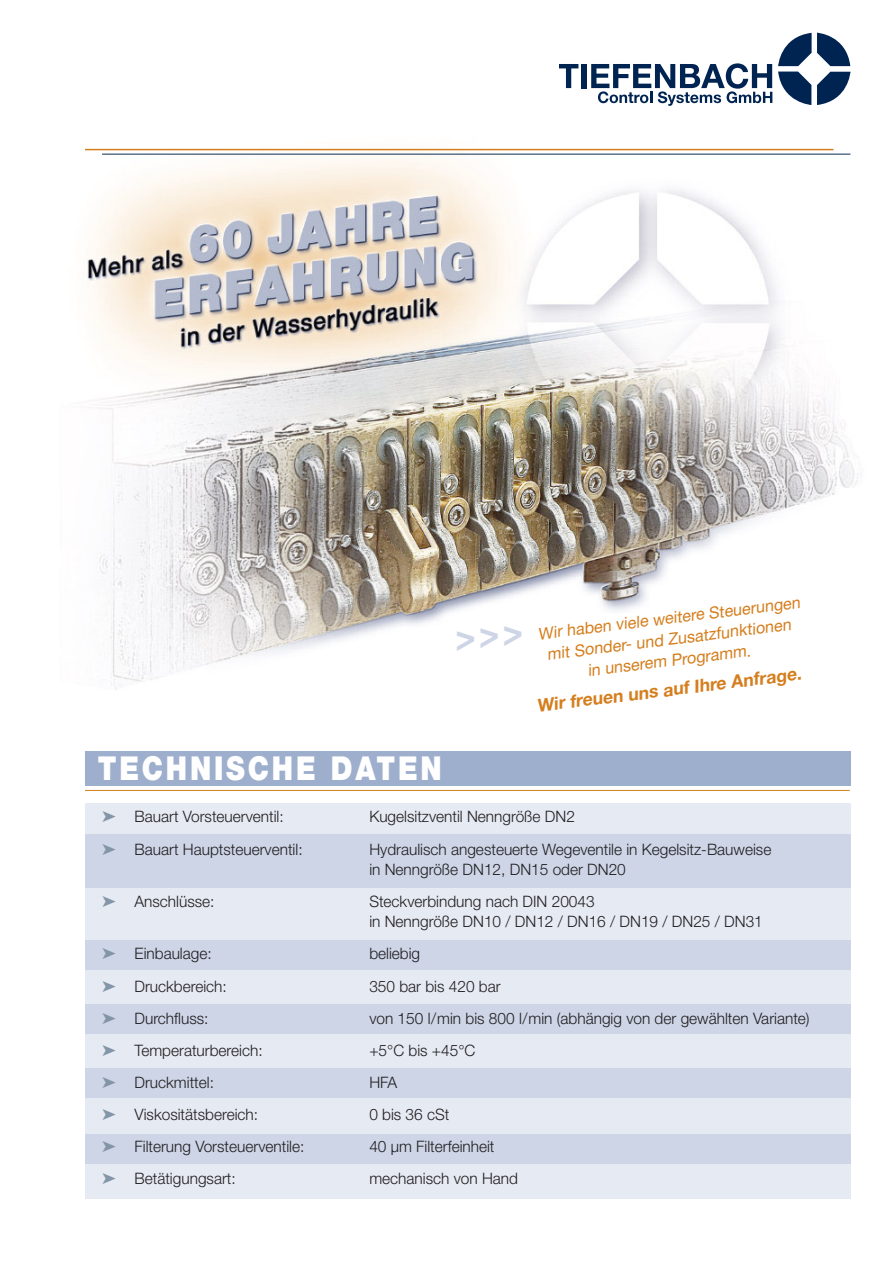
<style>
.page{position:relative;width:893px;height:1263px;background:#fff}
.page>*{position:absolute;margin:0;border:0;box-sizing:border-box;transform-origin:0 0}
.t1{font:900 33px "Helvetica Neue LT Std";letter-spacing:.1em;color:#fff;scale:.85 1}
.t2{font:700 18px "Helvetica Neue";color:#d57e1d}
.t3{font:16.5px "Helvetica Neue LT Std";color:#d57e1d}
.t4{font:300 15.75px/20.2px "Helvetica Neue LT Std";color:#201e21}
.s1{color:#8396a8}
</style>
<div class="page">
<img style="left:82px;top:32px;width:776px;height:1167px">
<div style="left:85px;top:803px;width:765px;height:396px;background:#e6eaf2"></div>
<div style="left:85px;top:834px;width:765px;height:53px;background:#ced5e6"></div>
<div style="left:85px;top:940px;width:765px;height:30px;background:#ced5e6"></div>
<div style="left:85px;top:1004px;width:765px;height:29px;background:#ced5e6"></div>
<div style="left:85px;top:1068px;width:765px;height:30px;background:#ced5e6"></div>
<div style="left:85px;top:1134px;width:765px;height:29px;background:#ced5e6"></div>
<div style="left:85px;top:751px;width:765px;height:34px;background:#9eafce"></div>
<hr style="left:85px;top:790px;width:765px;height:1px;background:#d57e1d">
<svg style="left:817px;top:72px;width:33px;height:33px"></svg>
<svg style="left:778px;top:33px;width:72px;height:33px"></svg>
<svg style="left:778px;top:72px;width:33px;height:33px"></svg>
<svg style="left:559px;top:64px;width:19px;height:24px"></svg>
<div style="left:581px;top:64px;width:5px;height:24px;background:#002452"></div>
<svg style="left:591px;top:63px;width:181px;height:43px"></svg>
<hr style="left:85px;top:149px;width:748px;height:1px;background:#d57e1d">
<hr style="left:102px;top:154px;width:748px;height:1px;background:#082d51">
<svg style="left:457px;top:624px;width:64px;height:27px"></svg>
<h1 class="t1" style="left:98px;top:756px;width:406px">TECHNISCHE DATEN</h1>
<p class="t3" style="left:537px;top:628px;width:265px;rotate:-7deg">Wir haben viele weitere Steuerungen</p>
<p class="t3" style="left:546px;top:648px;width:247px;rotate:-7deg">mit Sonder- und Zusatzfunktionen</p>
<p class="t3" style="left:587px;top:664px;width:166px;rotate:-7deg">in unserem Programm.</p>
<p class="t2" style="left:536px;top:699px;width:268px;rotate:-7deg">Wir freuen uns auf Ihre Anfrage.</p>
<p class="t4" style="left:102px;top:808px;width:183px"><span class="s1">➤</span> Bauart Vorsteuerventil:</p>
<p class="t4" style="left:369px;top:808px;width:207px">Kugelsitzventil Nenngröße DN2</p>
<p class="t4" style="left:102px;top:840px;width:202px"><span class="s1">➤</span> Bauart Hauptsteuerventil:</p>
<p class="t4" style="left:369px;top:840px;width:403px">Hydraulisch angesteuerte Wegeventile in Kegelsitz-Bauweise in Nenngröße DN12, DN15 oder DN20</p>
<p class="t4" style="left:102px;top:893px;width:114px"><span class="s1">➤</span> Anschlüsse:</p>
<p class="t4" style="left:369px;top:893px;width:395px">Steckverbindung nach DIN 20043<br>in Nenngröße DN10 / DN12 / DN16 / DN19 / DN25 / DN31</p>
<p class="t4" style="left:102px;top:945px;width:111px"><span class="s1">➤</span> Einbaulage:</p>
<p class="t4" style="left:369px;top:945px;width:52px">beliebig</p>
<p class="t4" style="left:102px;top:977px;width:126px"><span class="s1">➤</span> Druckbereich:</p>
<p class="t4" style="left:369px;top:977px;width:133px">350 bar bis 420 bar</p>
<p class="t4" style="left:102px;top:1009px;width:108px"><span class="s1">➤</span> Durchfluss:</p>
<p class="t4" style="left:369px;top:1009px;width:442px">von 150 l/min bis 800 l/min (abhängig von der gewählten Variante)</p>
<p class="t4" style="left:102px;top:1041px;width:162px"><span class="s1">➤</span> Temperaturbereich:</p>
<p class="t4" style="left:369px;top:1041px;width:108px">+5°C bis +45°C</p>
<p class="t4" style="left:102px;top:1074px;width:113px"><span class="s1">➤</span> Druckmittel:</p>
<p class="t4" style="left:369px;top:1074px;width:30px">HFA</p>
<p class="t4" style="left:102px;top:1106px;width:158px"><span class="s1">➤</span> Viskositätsbereich:</p>
<p class="t4" style="left:369px;top:1106px;width:82px">0 bis 36 cSt</p>
<p class="t4" style="left:102px;top:1138px;width:204px"><span class="s1">➤</span> Filterung Vorsteuerventile:</p>
<p class="t4" style="left:369px;top:1138px;width:127px">40 µm Filterfeinheit</p>
<p class="t4" style="left:102px;top:1170px;width:135px"><span class="s1">➤</span> Betätigungsart:</p>
<p class="t4" style="left:369px;top:1170px;width:150px">mechanisch von Hand</p>
</div>
